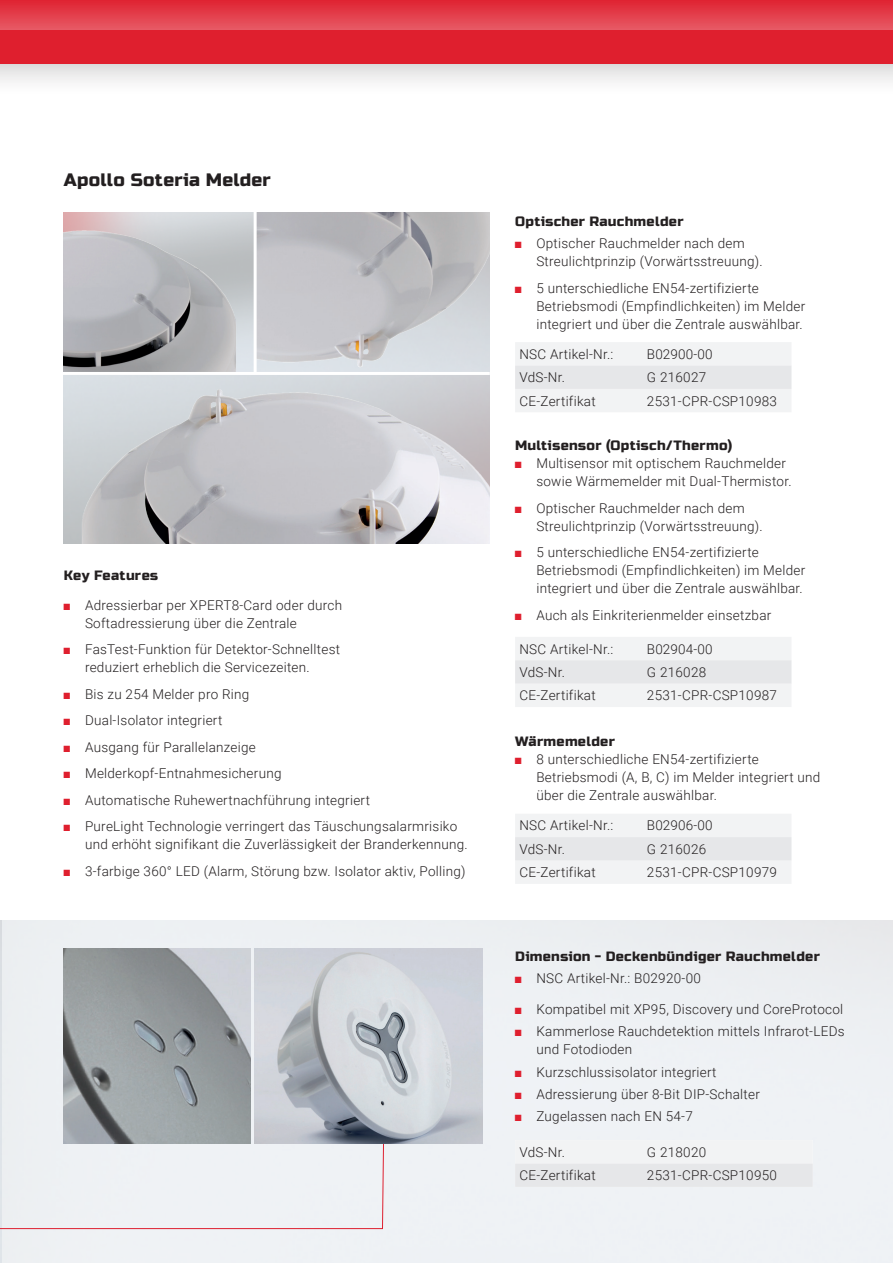
<style>
.page{position:relative;width:893px;height:1263px;background:#fff}
.page>*{position:absolute;margin:0;border:0;box-sizing:border-box;transform-origin:0 0}
.t1{font:18px "Russo One";letter-spacing:.015em;color:#231f20}
.t2{font:300 13.5px/18px "Roboto";letter-spacing:.02em;color:#231f20}
.t3{font:13.5px "Russo One";letter-spacing:.02em;color:#231f20}
.s1{font-family:"Arial Narrow";font-weight:400;color:#df1f2e}
</style>
<div class="page">
<div style="left:0;top:921px;width:893px;height:342px;background:#eef1f5"></div>
<div style="left:0;top:1063px;width:385px;height:166px;background:#eff2f5"></div>
<img style="left:64px;top:213px;width:425px;height:159px">
<img style="left:64px;top:378px;width:425px;height:165px">
<svg style="left:515px;top:342px;width:276px;height:70px"></svg>
<svg style="left:515px;top:814px;width:276px;height:70px"></svg>
<svg style="left:515px;top:637px;width:276px;height:70px"></svg>
<svg style="left:515px;top:1140px;width:298px;height:47px"></svg>
<img style="left:254px;top:948px;width:229px;height:196px">
<img style="left:64px;top:948px;width:187px;height:196px">
<svg style="left:0;top:63px;width:893px;height:19px;fill:#e9e9e9"></svg>
<div style="left:0;top:0;width:893px;height:63px;background:#df1f2e"></div>
<div style="left:0;top:0;width:893px;height:30px;background:linear-gradient(to bottom,#df2332,#e75864)"></div>
<hr style="left:254px;top:212px;width:3px;height:161px;background:#fff">
<h1 class="t1" style="left:64px;top:169px;width:209px">Apollo Soteria Melder</h1>
<p class="t3" style="left:64px;top:567px;width:96px">Key Features</p>
<p class="t2" style="left:85px;top:595px;width:259px;text-indent:-21px"><span class="s1">■</span> Adressierbar per XPERT8-Card oder durch<br>Softadressierung über die Zentrale</p>
<p class="t2" style="left:85px;top:640px;width:257px;text-indent:-21px"><span class="s1">■</span> FasTest-Funktion für Detektor-Schnelltest reduziert erheblich die Servicezeiten.</p>
<p class="t2" style="left:64px;top:684px;width:187px"><span class="s1">■</span> Bis zu 254 Melder pro Ring</p>
<p class="t2" style="left:64px;top:711px;width:160px"><span class="s1">■</span> Dual-Isolator integriert</p>
<p class="t2" style="left:64px;top:737px;width:194px"><span class="s1">■</span> Ausgang für Parallelanzeige</p>
<p class="t2" style="left:64px;top:764px;width:219px"><span class="s1">■</span> Melderkopf-Entnahmesicherung</p>
<p class="t2" style="left:64px;top:790px;width:308px"><span class="s1">■</span> Automatische Ruhewertnachführung integriert</p>
<p class="t2" style="left:85px;top:817px;width:384px;text-indent:-21px"><span class="s1">■</span> PureLight Technologie verringert das Täuschungsalarmrisiko und erhöht signifikant die Zuverlässigkeit der Branderkennung.</p>
<p class="t2" style="left:64px;top:861px;width:403px"><span class="s1">■</span> 3-farbige 360° LED (Alarm, Störung bzw. Isolator aktiv, Polling)</p>
<p class="t3" style="left:515px;top:213px;width:170px">Optischer Rauchmelder</p>
<p class="t2" style="left:536px;top:234px;width:228px;text-indent:-21px"><span class="s1">■</span> Optischer Rauchmelder nach dem<br>Streulichtprinzip (Vorwärtsstreuung).</p>
<p class="t2" style="left:536px;top:278px;width:270px;text-indent:-21px"><span class="s1">■</span> 5 unterschiedliche EN54-zertifizierte<br>Betriebsmodi (Empfindlichkeiten) im Melder integriert und über die Zentrale auswählbar.</p>
<p class="t2" style="left:519px;top:345px;width:96px">NSC Artikel-Nr.:</p>
<p class="t2" style="left:647px;top:345px;width:67px">B02900-00</p>
<p class="t2" style="left:519px;top:368px;width:47px">VdS-Nr.</p>
<p class="t2" style="left:647px;top:368px;width:61px">G 216027</p>
<p class="t2" style="left:519px;top:391px;width:78px">CE-Zertifikat</p>
<p class="t2" style="left:647px;top:391px;width:132px">2531-CPR-CSP10983</p>
<p class="t3" style="left:515px;top:438px;width:218px">Multisensor (Optisch/Thermo)</p>
<p class="t2" style="left:536px;top:454px;width:257px;text-indent:-21px"><span class="s1">■</span> Multisensor mit optischem Rauchmelder sowie Wärmemelder mit Dual-Thermistor.</p>
<p class="t2" style="left:536px;top:499px;width:228px;text-indent:-21px"><span class="s1">■</span> Optischer Rauchmelder nach dem<br>Streulichtprinzip (Vorwärtsstreuung).</p>
<p class="t2" style="left:536px;top:543px;width:270px;text-indent:-21px"><span class="s1">■</span> 5 unterschiedliche EN54-zertifizierte<br>Betriebsmodi (Empfindlichkeiten) im Melder integriert und über die Zentrale auswählbar.</p>
<p class="t2" style="left:515px;top:606px;width:258px"><span class="s1">■</span> Auch als Einkriterienmelder einsetzbar</p>
<p class="t2" style="left:519px;top:639px;width:96px">NSC Artikel-Nr.:</p>
<p class="t2" style="left:647px;top:639px;width:67px">B02904-00</p>
<p class="t2" style="left:519px;top:663px;width:47px">VdS-Nr.</p>
<p class="t2" style="left:647px;top:663px;width:61px">G 216028</p>
<p class="t2" style="left:519px;top:686px;width:78px">CE-Zertifikat</p>
<p class="t2" style="left:647px;top:686px;width:132px">2531-CPR-CSP10987</p>
<p class="t3" style="left:515px;top:734px;width:101px">Wärmemelder</p>
<p class="t2" style="left:536px;top:750px;width:286px;text-indent:-21px"><span class="s1">■</span> 8 unterschiedliche EN54-zertifizierte<br>Betriebsmodi (A, B, C) im Melder integriert und über die Zentrale auswählbar.</p>
<p class="t2" style="left:519px;top:816px;width:96px">NSC Artikel-Nr.:</p>
<p class="t2" style="left:647px;top:816px;width:67px">B02906-00</p>
<p class="t2" style="left:519px;top:839px;width:47px">VdS-Nr.</p>
<p class="t2" style="left:647px;top:839px;width:61px">G 216026</p>
<p class="t2" style="left:519px;top:863px;width:78px">CE-Zertifikat</p>
<p class="t2" style="left:647px;top:863px;width:132px">2531-CPR-CSP10979</p>
<p class="t3" style="left:515px;top:948px;width:306px">Dimension - Deckenbündiger Rauchmelder</p>
<p class="t2" style="left:515px;top:969px;width:187px"><span class="s1">■</span> NSC Artikel-Nr.: B02920-00</p>
<p class="t2" style="left:515px;top:1000px;width:330px"><span class="s1">■</span> Kompatibel mit XP95, Discovery und CoreProtocol</p>
<p class="t2" style="left:536px;top:1022px;width:310px;text-indent:-21px"><span class="s1">■</span> Kammerlose Rauchdetektion mittels Infrarot-LEDs und Fotodioden</p>
<p class="t2" style="left:515px;top:1062px;width:203px"><span class="s1">■</span> Kurzschlussisolator integriert</p>
<p class="t2" style="left:515px;top:1084px;width:246px"><span class="s1">■</span> Adressierung über 8-Bit DIP-Schalter</p>
<p class="t2" style="left:515px;top:1107px;width:179px"><span class="s1">■</span> Zugelassen nach EN 54-7</p>
<p class="t2" style="left:519px;top:1142px;width:47px">VdS-Nr.</p>
<p class="t2" style="left:647px;top:1142px;width:61px">G 218020</p>
<p class="t2" style="left:519px;top:1166px;width:78px">CE-Zertifikat</p>
<p class="t2" style="left:647px;top:1166px;width:132px">2531-CPR-CSP10950</p>
</div>
